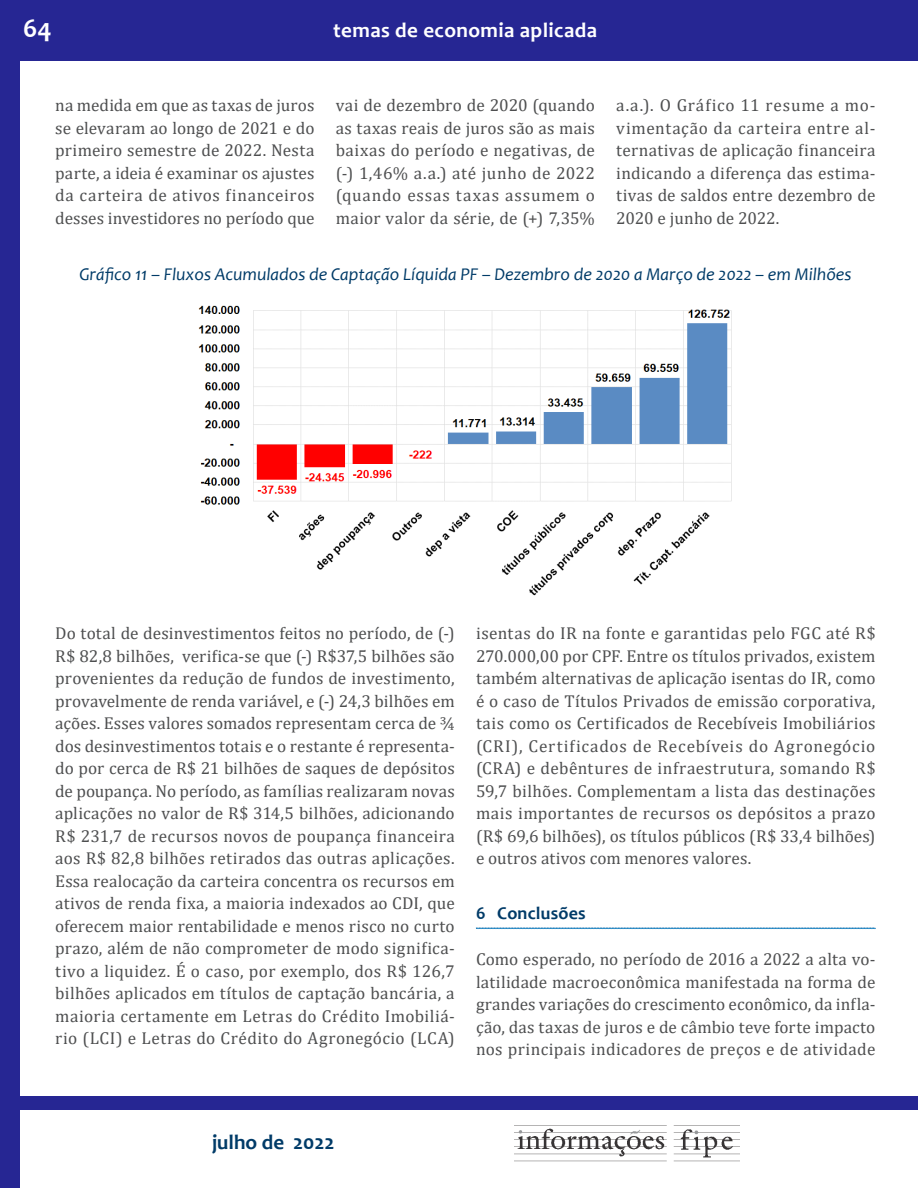
<style>
.page{position:relative;width:918px;height:1188px;background:#fff}
.page>*{position:absolute;margin:0;border:0;box-sizing:border-box;transform-origin:0 0}
.t1{font:700 27px "Candara";color:#fff}
.t2{font:700 21px "Candara";letter-spacing:.02em;color:#fff}
.t3{font:700 21px "Candara";color:#003b68}
.t4{font:italic 18px "Candara";color:#003b68}
.t5{font:700 18px "Candara";letter-spacing:.01em;color:#003b68}
.t6{font:17.25px/22.5px "Cambria";letter-spacing:.015em;color:#4e4f50;text-align:justify}
</style>
<div class="page">
<div style="left:0;top:0;width:20px;height:1188px;background:#262693"></div>
<div style="left:0;top:0;width:918px;height:61px;background:#262693"></div>
<div style="left:15px;top:1097px;width:903px;height:13px;background:#262693"></div>
<img style="left:514px;top:1125px;width:225px;height:37px">
<img style="left:198px;top:305px;width:534px;height:291px">
<svg style="left:476px;top:928px;width:400px;height:1px"></svg>
<h1 class="t1" style="left:23px;top:12px;width:30px">64</h1>
<p class="t2" style="left:333px;top:17px;width:265px">temas de economia aplicada</p>
<p class="t6" style="left:55px;top:94px;width:261px">na medida em que as taxas de juros se elevaram ao longo de 2021 e do primeiro semestre de 2022. Nesta parte, a ideia é examinar os ajustes da carteira de ativos financeiros desses investidores no período que</p>
<p class="t6" style="left:336px;top:94px;width:261px">vai de dezembro de 2020 (quando as taxas reais de juros são as mais baixas do período e negativas, de (-) 1,46% a.a.) até junho de 2022 (quando essas taxas assumem o maior valor da série, de (+) 7,35%</p>
<p class="t6" style="left:616px;top:94px;width:261px">a.a.). O Gráfico 11 resume a mo&shy;vimentação da carteira entre al&shy;ternativas de aplicação financeira indicando a diferença das estima&shy;tivas de saldos entre dezembro de 2020 e junho de 2022.</p>
<p class="t4" style="left:79px;top:263px;width:774px">Gráfico 11 – Fluxos Acumulados de Captação Líquida PF – Dezembro de 2020 a Março de 2022 – em Milhões</p>
<p class="t6" style="left:55px;top:622px;width:401px">Do total de desinvestimentos feitos no período, de (-)<br>R$ 82,8 bilhões, verifica-se que (-) R$37,5 bilhões são provenientes da redução de fundos de investimento, provavelmente de renda variável, e (-) 24,3 bilhões em ações. Esses valores somados representam cerca de ¾ dos desinvestimentos totais e o restante é representa&shy;do por cerca de R$ 21 bilhões de saques de depósitos de poupança. No período, as famílias realizaram novas aplicações no valor de R$ 314,5 bilhões, adicionando R$ 231,7 de recursos novos de poupança financeira aos R$ 82,8 bilhões retirados das outras aplicações.<br>Essa realocação da carteira concentra os recursos em ativos de renda fixa, a maioria indexados ao CDI, que oferecem maior rentabilidade e menos risco no curto prazo, além de não comprometer de modo significa&shy;tivo a liquidez. É o caso, por exemplo, dos R$ 126,7 bilhões aplicados em títulos de captação bancária, a maioria certamente em Letras do Crédito Imobiliá&shy;rio (LCI) e Letras do Crédito do Agronegócio (LCA)</p>
<p class="t6" style="left:476px;top:622px;width:401px">isentas do IR na fonte e garantidas pelo FGC até R$ 270.000,00 por CPF. Entre os títulos privados, existem também alternativas de aplicação isentas do IR, como é o caso de Títulos Privados de emissão corporativa, tais como os Certificados de Recebíveis Imobiliários (CRI), Certificados de Recebíveis do Agronegócio (CRA) e debêntures de infraestrutura, somando R$ 59,7 bilhões. Complementam a lista das destinações mais importantes de recursos os depósitos a prazo (R$ 69,6 bilhões), os títulos públicos (R$ 33,4 bilhões) e outros ativos com menores valores.</p>
<p class="t5" style="left:476px;top:902px;width:111px">6 Conclusões</p>
<p class="t6" style="left:476px;top:948px;width:401px">Como esperado, no período de 2016 a 2022 a alta vo&shy;latilidade macroeconômica manifestada na forma de grandes variações do crescimento econômico, da infla&shy;ção, das taxas de juros e de câmbio teve forte impacto nos principais indicadores de preços e de atividade</p>
<p class="t3" style="left:212px;top:1129px;width:124px">julho de 2022</p>
</div>
